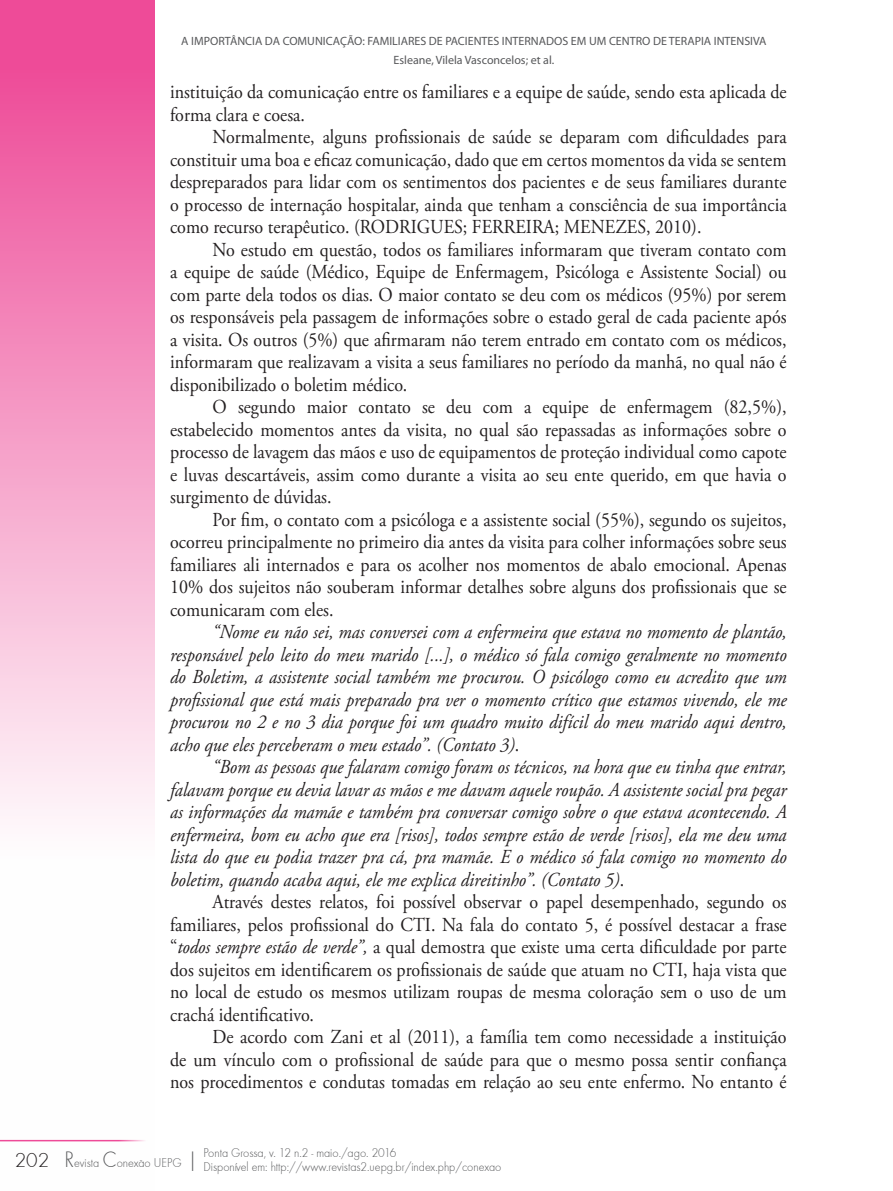
<style>
.page{position:relative;width:893px;height:1191px;background:#fff}
.page>*{position:absolute;margin:0;border:0;box-sizing:border-box;transform-origin:0 0}
.t1{font:19.8px/22.5px "Adobe Garamond Pro";color:#231f20;text-align:justify;scale:.91 1}
.t2{font:italic 19.8px/22.5px "Adobe Garamond Pro";color:#231f20;text-align:justify;scale:.91 1}
.t3{font:13.2px/14.4px "Futura TEE Ligh";color:#57585a;scale:.91 1}
.t4{font:12px/18.6px "Myriad Pro";color:#57585a;text-align:center}
.s1{font-style:normal}
.s2{font-style:italic}
.s3{font-size:23.1px}
.s4{font-size:21px;color:#231f20}
</style>
<div class="page">
<svg style="left:0;top:0;width:155px;height:1142px"></svg>
<hr style="left:0;top:1139px;width:149px;height:2px;background:#ee4b98">
<p class="t4" style="left:181px;top:31px;width:587px">A IMPORTÂNCIA DA COMUNICAÇÃO: FAMILIARES DE PACIENTES INTERNADOS EM UM CENTRO DE TERAPIA INTENSIVA<br>Esleane, Vilela Vasconcelos; et al.</p>
<p class="t1" style="left:170px;top:81px;width:679px">instituição da comunicação entre os familiares e a equipe de saúde, sendo esta aplicada de forma clara e coesa.</p>
<p class="t1" style="left:170px;top:126px;width:679px;text-indent:43px">Normalmente, alguns profissionais de saúde se deparam com dificuldades para constituir uma boa e eficaz comunicação, dado que em certos momentos da vida se sentem despreparados para lidar com os sentimentos dos pacientes e de seus familiares durante o processo de internação hospitalar, ainda que tenham a consciência de sua importância como recurso terapêutico. (RODRIGUES; FERREIRA; MENEZES, 2010).</p>
<p class="t1" style="left:170px;top:239px;width:679px;text-indent:43px">No estudo em questão, todos os familiares informaram que tiveram contato com a equipe de saúde (Médico, Equipe de Enfermagem, Psicóloga e Assistente Social) ou com parte dela todos os dias. O maior contato se deu com os médicos (95%) por serem os responsáveis pela passagem de informações sobre o estado geral de cada paciente após a visita. Os outros (5%) que afirmaram não terem entrado em contato com os médicos, informaram que realizavam a visita a seus familiares no período da manhã, no qual não é disponibilizado o boletim médico.</p>
<p class="t1" style="left:170px;top:396px;width:679px;text-indent:43px">O segundo maior contato se deu com a equipe de enfermagem (82,5%), estabelecido momentos antes da visita, no qual são repassadas as informações sobre o processo de lavagem das mãos e uso de equipamentos de proteção individual como capote e luvas descartáveis, assim como durante a visita ao seu ente querido, em que havia o surgimento de dúvidas.</p>
<p class="t1" style="left:170px;top:509px;width:679px;text-indent:43px">Por fim, o contato com a psicóloga e a assistente social (55%), segundo os sujeitos, ocorreu principalmente no primeiro dia antes da visita para colher informações sobre seus familiares ali internados e para os acolher nos momentos de abalo emocional. Apenas 10% dos sujeitos não souberam informar detalhes sobre alguns dos profissionais que se comunicaram com eles.</p>
<p class="t2" style="left:170px;top:621px;width:679px;text-indent:43px">“Nome eu não sei, mas conversei com a enfermeira que estava no momento de plantão, responsável pelo leito do meu marido [...], o médico só fala comigo geralmente no momento do Boletim, a assistente social também me procurou. O psicólogo como eu acredito que um profissional que está mais preparado pra ver o momento crítico que estamos vivendo, ele me procurou no 2 e no 3 dia porque foi um quadro muito difícil do meu marido aqui dentro, acho que eles perceberam o meu estado”. (Contato 3)<span class="s1">.</span></p>
<p class="t2" style="left:170px;top:756px;width:679px;text-indent:43px">“Bom as pessoas que falaram comigo foram os técnicos, na hora que eu tinha que entrar, falavam porque eu devia lavar as mãos e me davam aquele roupão. A assistente social pra pegar as informações da mamãe e também pra conversar comigo sobre o que estava acontecendo. A enfermeira, bom eu acho que era [risos], todos sempre estão de verde [risos], ela me deu uma lista do que eu podia trazer pra cá, pra mamãe. E o médico só fala comigo no momento do boletim, quando acaba aqui, ele me explica direitinho”. (Contato 5)<span class="s1">.</span></p>
<p class="t1" style="left:170px;top:891px;width:679px;text-indent:43px">Através destes relatos, foi possível observar o papel desempenhado, segundo os familiares, pelos profissional do CTI. Na fala do contato 5, é possível destacar a frase “<span class="s2">todos sempre estão de verde”,</span> a qual demostra que existe uma certa dificuldade por parte dos sujeitos em identificarem os profissionais de saúde que atuam no CTI, haja vista que no local de estudo os mesmos utilizam roupas de mesma coloração sem o uso de um crachá identificativo.</p>
<p class="t1" style="left:170px;top:1026px;width:679px;text-indent:43px">De acordo com Zani et al (2011), a família tem como necessidade a instituição de um vínculo com o profissional de saúde para que o mesmo possa sentir confiança nos procedimentos e condutas tomadas em relação ao seu ente enfermo. No entanto é</p>
<p class="t3" style="left:203px;top:1145px;width:329px;text-indent:-63px">- <span class="s3">|</span> Ponta Grossa, v. 12 n.2 - maio./ago. 2016<br>Disponível em: http://www.revistas2.uepg.br/index.php/conexao</p>
<p class="t3" style="left:15px;top:1155px;width:185px"><span class="s4">202</span> <span class="s3">R</span>evista <span class="s3">C</span>onexao UEPG</p>
</div>
